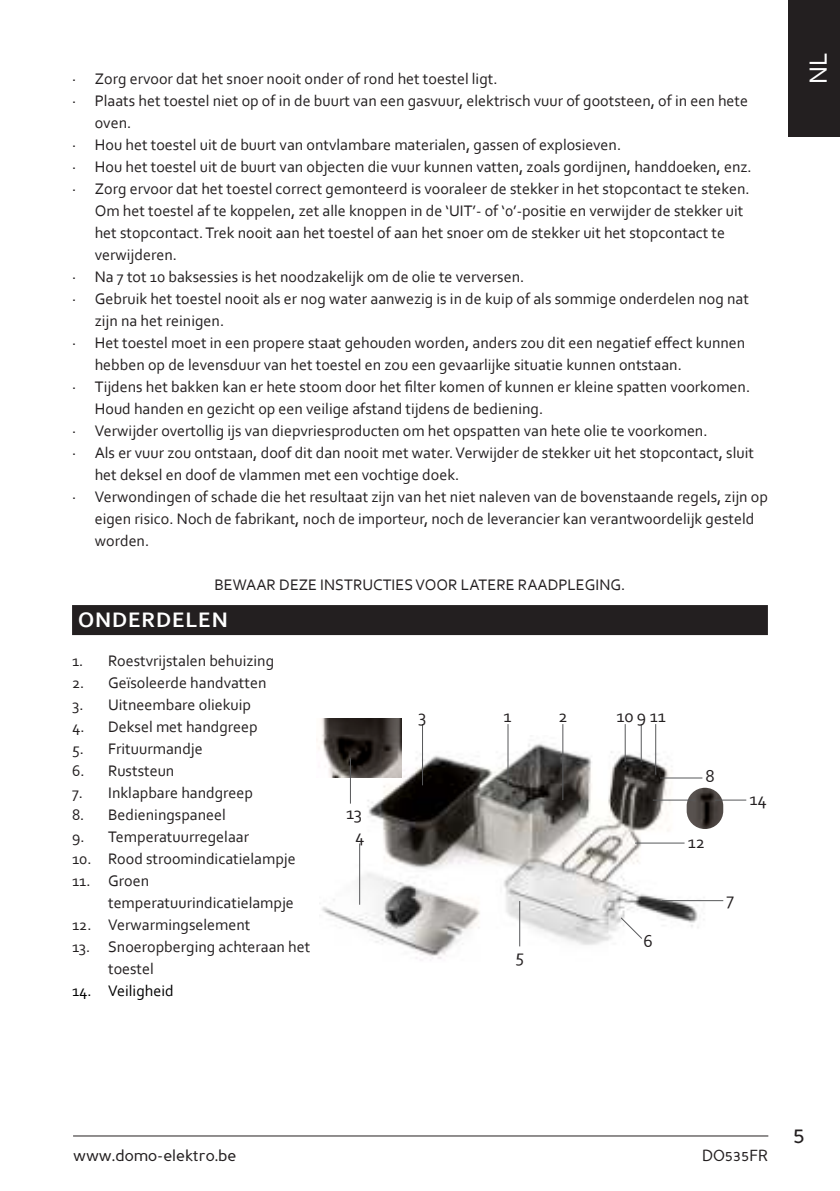
<style>
.page{position:relative;width:840px;height:1191px;background:#fff}
.page>*{position:absolute;margin:0;border:0;box-sizing:border-box;transform-origin:0 0}
.t1{font:26px "Corbel";color:#fff}
.t2{font:24px "Perspective Sans";color:#231f20}
.t3{font:700 22px "Corbel";letter-spacing:.04em;color:#fff}
.t4{font:18px "Corbel";color:#231f20}
.t5{font:16px/22px "Corbel";color:#231f20}
.t6{font:16px "Perspective Sans";color:#231f20}
.t7{font:16px "Corbel";color:#000}
</style>
<div class="page">
<hr style="left:73px;top:1135px;width:694px;height:1px;background:#231f20">
<div style="left:788px;top:0;width:51px;height:136px;background:#231f20"></div>
<div style="left:72px;top:605px;width:695px;height:30px;background:#231f20"></div>
<img style="left:322px;top:735px;width:383px;height:226px">
<hr style="left:507px;top:724px;width:1px;height:61px;background:#57585a">
<hr style="left:562px;top:724px;width:1px;height:76px;background:#57585a">
<hr style="left:422px;top:724px;width:1px;height:61px;background:#57585a">
<hr style="left:359px;top:843px;width:1px;height:61px;background:#57585a">
<hr style="left:519px;top:901px;width:1px;height:45px;background:#57585a">
<svg style="left:619px;top:916px;width:23px;height:23px"></svg>
<hr style="left:661px;top:900px;width:61px;height:1px;background:#57585a">
<hr style="left:624px;top:724px;width:1px;height:38px;background:#57585a">
<hr style="left:655px;top:724px;width:1px;height:50px;background:#57585a">
<hr style="left:640px;top:724px;width:1px;height:38px;background:#57585a">
<hr style="left:659px;top:777px;width:43px;height:1px;background:#57585a">
<hr style="left:634px;top:842px;width:50px;height:1px;background:#57585a">
<img style="left:686px;top:787px;width:36px;height:42px;border-radius:18px">
<img style="left:316px;top:718px;width:85px;height:59px">
<hr style="left:652px;top:799px;width:42px;height:1px;background:#57585a">
<hr style="left:714px;top:799px;width:31px;height:1px;background:#57585a">
<hr style="left:350px;top:758px;width:1px;height:45px;background:#57585a">
<p class="t5" style="left:72px;top:68px;width:427px">· Zorg ervoor dat het snoer nooit onder of rond het toestel ligt.</p>
<p class="t5" style="left:72px;top:90px;width:677px">· Plaats het toestel niet op of in de buurt van een gasvuur, elektrisch vuur of gootsteen, of in een hete</p>
<p class="t5" style="left:95px;top:112px;width:38px">oven.</p>
<p class="t5" style="left:72px;top:134px;width:550px">· Hou het toestel uit de buurt van ontvlambare materialen, gassen of explosieven.</p>
<p class="t5" style="left:72px;top:156px;width:680px">· Hou het toestel uit de buurt van objecten die vuur kunnen vatten, zoals gordijnen, handdoeken, enz.</p>
<p class="t5" style="left:72px;top:178px;width:678px">· Zorg ervoor dat het toestel correct gemonteerd is vooraleer de stekker in het stopcontact te steken.</p>
<p class="t5" style="left:95px;top:199px;width:649px">Om het toestel af te koppelen, zet alle knoppen in de ‘UIT’- of ‘0’-positie en verwijder de stekker uit</p>
<p class="t5" style="left:95px;top:222px;width:631px">het stopcontact. Trek nooit aan het toestel of aan het snoer om de stekker uit het stopcontact te</p>
<p class="t5" style="left:95px;top:243px;width:84px">verwijderen.</p>
<p class="t5" style="left:72px;top:266px;width:453px">· Na 7 tot 10 baksessies is het noodzakelijk om de olie te verversen.</p>
<p class="t5" style="left:72px;top:288px;width:678px">· Gebruik het toestel nooit als er nog water aanwezig is in de kuip of als sommige onderdelen nog nat</p>
<p class="t5" style="left:95px;top:309px;width:131px">zijn na het reinigen.</p>
<p class="t5" style="left:72px;top:332px;width:674px">· Het toestel moet in een propere staat gehouden worden, anders zou dit een negatief effect kunnen</p>
<p class="t5" style="left:95px;top:353px;width:588px">hebben op de levensduur van het toestel en zou een gevaarlijke situatie kunnen ontstaan.</p>
<p class="t5" style="left:72px;top:376px;width:679px">· Tijdens het bakken kan er hete stoom door het filter komen of kunnen er kleine spatten voorkomen.</p>
<p class="t5" style="left:95px;top:397px;width:449px">Houd handen en gezicht op een veilige afstand tijdens de bediening.</p>
<p class="t5" style="left:72px;top:420px;width:636px">· Verwijder overtollig ijs van diepvriesproducten om het opspatten van hete olie te voorkomen.</p>
<p class="t5" style="left:72px;top:442px;width:683px">· Als er vuur zou ontstaan, doof dit dan nooit met water. Verwijder de stekker uit het stopcontact, sluit</p>
<p class="t5" style="left:95px;top:464px;width:366px">het deksel en doof de vlammen met een vochtige doek.</p>
<p class="t5" style="left:72px;top:486px;width:697px">· Verwondingen of schade die het resultaat zijn van het niet naleven van de bovenstaande regels, zijn op</p>
<p class="t5" style="left:95px;top:507px;width:660px">eigen risico. Noch de fabrikant, noch de importeur, noch de leverancier kan verantwoordelijk gesteld</p>
<p class="t5" style="left:95px;top:530px;width:56px">worden.</p>
<p class="t5" style="left:214px;top:573px;width:412px">BEWAAR DEZE INSTRUCTIES VOOR LATERE RAADPLEGING.</p>
<h3 class="t3" style="left:78px;top:609px;width:151px">ONDERDELEN</h3>
<p class="t5" style="left:72px;top:650px;width:203px">1. Roestvrijstalen behuizing</p>
<p class="t5" style="left:72px;top:672px;width:196px">2. Geïsoleerde handvatten</p>
<p class="t5" style="left:72px;top:694px;width:180px">3. Uitneembare oliekuip</p>
<p class="t5" style="left:72px;top:716px;width:187px">4. Deksel met handgreep</p>
<p class="t5" style="left:72px;top:738px;width:132px">5. Frituurmandje</p>
<p class="t5" style="left:72px;top:760px;width:104px">6. Ruststeun</p>
<p class="t5" style="left:72px;top:782px;width:182px">7. Inklapbare handgreep</p>
<p class="t5" style="left:72px;top:804px;width:155px">8. Bedieningspaneel</p>
<p class="t5" style="left:72px;top:826px;width:178px">9. Temperatuurregelaar</p>
<p class="t5" style="left:72px;top:848px;width:225px">10. Rood stroomindicatielampje</p>
<p class="t5" style="left:108px;top:870px;width:187px;text-indent:-36px">11. Groen temperatuurindicatielampje</p>
<p class="t5" style="left:72px;top:914px;width:180px">12. Verwarmingselement</p>
<p class="t5" style="left:108px;top:936px;width:203px;text-indent:-36px">13. Snoeropberging achteraan het toestel</p>
<p class="t7" style="left:72px;top:983px;width:103px">14. Veiligheid</p>
<p class="t4" style="left:616px;top:708px;width:51px">109 11</p>
<p class="t4" style="left:418px;top:708px;width:10px">3</p>
<p class="t4" style="left:503px;top:708px;width:10px">1</p>
<p class="t4" style="left:558px;top:708px;width:11px">2</p>
<p class="t4" style="left:705px;top:768px;width:11px">8</p>
<p class="t4" style="left:749px;top:790px;width:19px">14</p>
<p class="t4" style="left:346px;top:804px;width:17px">13</p>
<p class="t4" style="left:355px;top:827px;width:11px">4</p>
<p class="t4" style="left:687px;top:833px;width:19px">12</p>
<p class="t4" style="left:726px;top:890px;width:9px">7</p>
<p class="t4" style="left:643px;top:932px;width:11px">6</p>
<p class="t4" style="left:515px;top:947px;width:10px">5</p>
<h1 class="t1" style="left:805px;top:84px;width:33px;rotate:-90deg">NL</h1>
<p class="t6" style="left:73px;top:1149px;width:165px">www.domo-elektro.be</p>
<p class="t6" style="left:701px;top:1149px;width:68px">DO535FR</p>
<h2 class="t2" style="left:792px;top:1124px;width:14px">5</h2>
</div>
